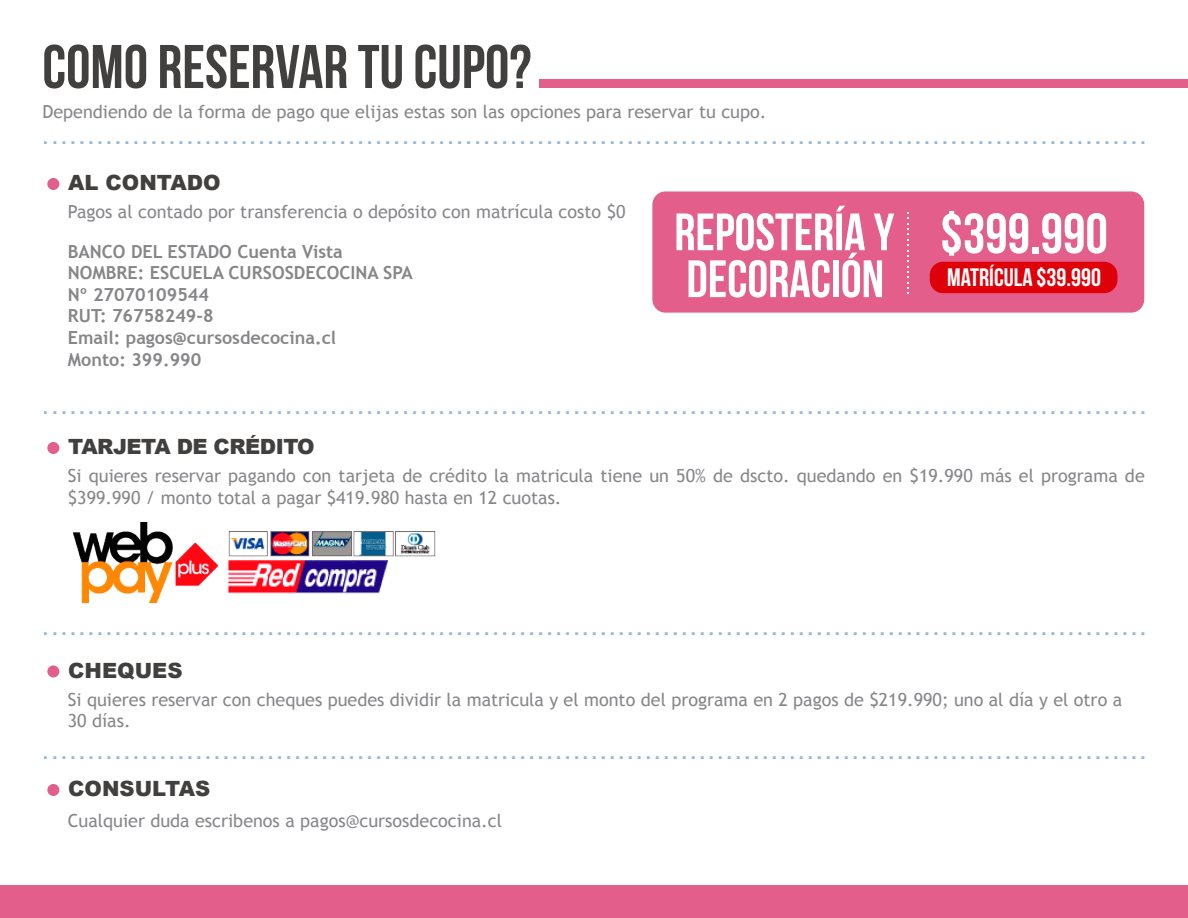
<style>
.page{position:relative;width:1188px;height:918px;background:#fff}
.page>*{position:absolute;margin:0;border:0;box-sizing:border-box;transform-origin:0 0}
.t1{font:61.5px "Bebas Neue";color:#41403f}
.t2{font:56.7px "Bebas Neue";color:#fff}
.t3{font:52.5px/47px "Bebas Neue";color:#fff}
.t4{font:25.2px "Bebas Neue";color:#fff}
.t5{font:900 21px "Arial";color:#41403f}
.t6{font:900 21px "Arial";letter-spacing:-.025em;color:#41403f}
.t7{font:18px/21.6px "Trebuchet MS";color:#88868a}
.t8{font:700 18px/21.6px "Trebuchet MS";color:#868689}
.t9{font:900 13.5px "Arial";color:#2a72b5}
</style>
<div class="page">
<div style="left:0;top:886px;width:1188px;height:32px;background:#e35e8b"></div>
<div style="left:539px;top:79px;width:649px;height:9px;background:#e35e8b"></div>
<div style="left:47px;top:178px;width:12px;height:12px;background:#e35e8b;border-radius:50%"></div>
<div style="left:47px;top:442px;width:12px;height:12px;background:#e35e8b;border-radius:50%"></div>
<div style="left:47px;top:665px;width:12px;height:12px;background:#e35e8b;border-radius:50%"></div>
<div style="left:47px;top:784px;width:12px;height:12px;background:#e35e8b;border-radius:50%"></div>
<img style="left:73px;top:522px;width:146px;height:82px">
<img style="left:227px;top:531px;width:209px;height:63px">
<div style="left:652px;top:191px;width:492px;height:122px;background:#e35e8b;border-radius:13px"></div>
<svg style="left:907px;top:212px;width:2px;height:82px"></svg>
<div style="left:930px;top:262px;width:188px;height:31px;background:#de0109;border-radius:13px"></div>
<h1 class="t1" style="left:42px;top:33px;width:491px">COMO RESERVAR TU CUPO?</h1>
<h3 class="t7" style="left:42px;top:101px;width:726px">Dependiendo de la forma de pago que elijas estas son las opciones para reservar tu cupo.</h3>
<p class="t9" style="left:44px;top:130px;width:1103px">. . . . . . . . . . . . . . . . . . . . . . . . . . . . . . . . . . . . . . . . . . . . . . . . . . . . . . . . . . . . . . . . . . . . . . . . . . . . . . . . . . . . . . . . . . . . . . . . . . . . . . . . . . . . . . . . . . . . . . . . . . .</p>
<h3 class="t5" style="left:68px;top:168px;width:154px">AL CONTADO</h3>
<h3 class="t7" style="left:68px;top:201px;width:559px">Pagos al contado por transferencia o depósito con matrícula costo $0</h3>
<h3 class="t8" style="left:68px;top:240px;width:347px">BANCO DEL ESTADO Cuenta Vista<br>NOMBRE: ESCUELA CURSOSDECOCINA SPA<br>Nº 27070109544<br>RUT: 76758249-8<br>Email: pagos@cursosdecocina.cl<br>Monto: 399.990</h3>
<h3 class="t3" style="left:674px;top:208px;width:222px">REPOSTERÍA Y<br>DECORACIÓN</h3>
<h2 class="t2" style="left:940px;top:202px;width:169px">$399.990</h2>
<h3 class="t4" style="left:947px;top:264px;width:155px">MATRÍCULA $39.990</h3>
<p class="t9" style="left:44px;top:400px;width:1103px">. . . . . . . . . . . . . . . . . . . . . . . . . . . . . . . . . . . . . . . . . . . . . . . . . . . . . . . . . . . . . . . . . . . . . . . . . . . . . . . . . . . . . . . . . . . . . . . . . . . . . . . . . . . . . . . . . . . . . . . . . . .</p>
<h3 class="t6" style="left:68px;top:432px;width:248px">TARJETA DE CRÉDITO</h3>
<h3 class="t7" style="left:68px;top:465px;width:1078px">Si quieres reservar pagando con tarjeta de crédito la matricula tiene un 50% de dscto. quedando en $19.990 más el programa de $399.990 / monto total a pagar $419.980 hasta en 12 cuotas.</h3>
<p class="t9" style="left:44px;top:620px;width:1103px">. . . . . . . . . . . . . . . . . . . . . . . . . . . . . . . . . . . . . . . . . . . . . . . . . . . . . . . . . . . . . . . . . . . . . . . . . . . . . . . . . . . . . . . . . . . . . . . . . . . . . . . . . . . . . . . . . . . . . . . . . . .</p>
<h3 class="t5" style="left:68px;top:655px;width:116px">CHEQUES</h3>
<h3 class="t7" style="left:68px;top:689px;width:1056px">Si quieres reservar con cheques puedes dividir la matricula y el monto del programa en 2 pagos de $219.990; uno al día y el otro a<br>30 días.</h3>
<p class="t9" style="left:44px;top:745px;width:1103px">. . . . . . . . . . . . . . . . . . . . . . . . . . . . . . . . . . . . . . . . . . . . . . . . . . . . . . . . . . . . . . . . . . . . . . . . . . . . . . . . . . . . . . . . . . . . . . . . . . . . . . . . . . . . . . . . . . . . . . . . . . .</p>
<h3 class="t5" style="left:68px;top:774px;width:144px">CONSULTAS</h3>
<h3 class="t7" style="left:68px;top:810px;width:436px">Cualquier duda escribenos a pagos@cursosdecocina.cl</h3>
</div>
